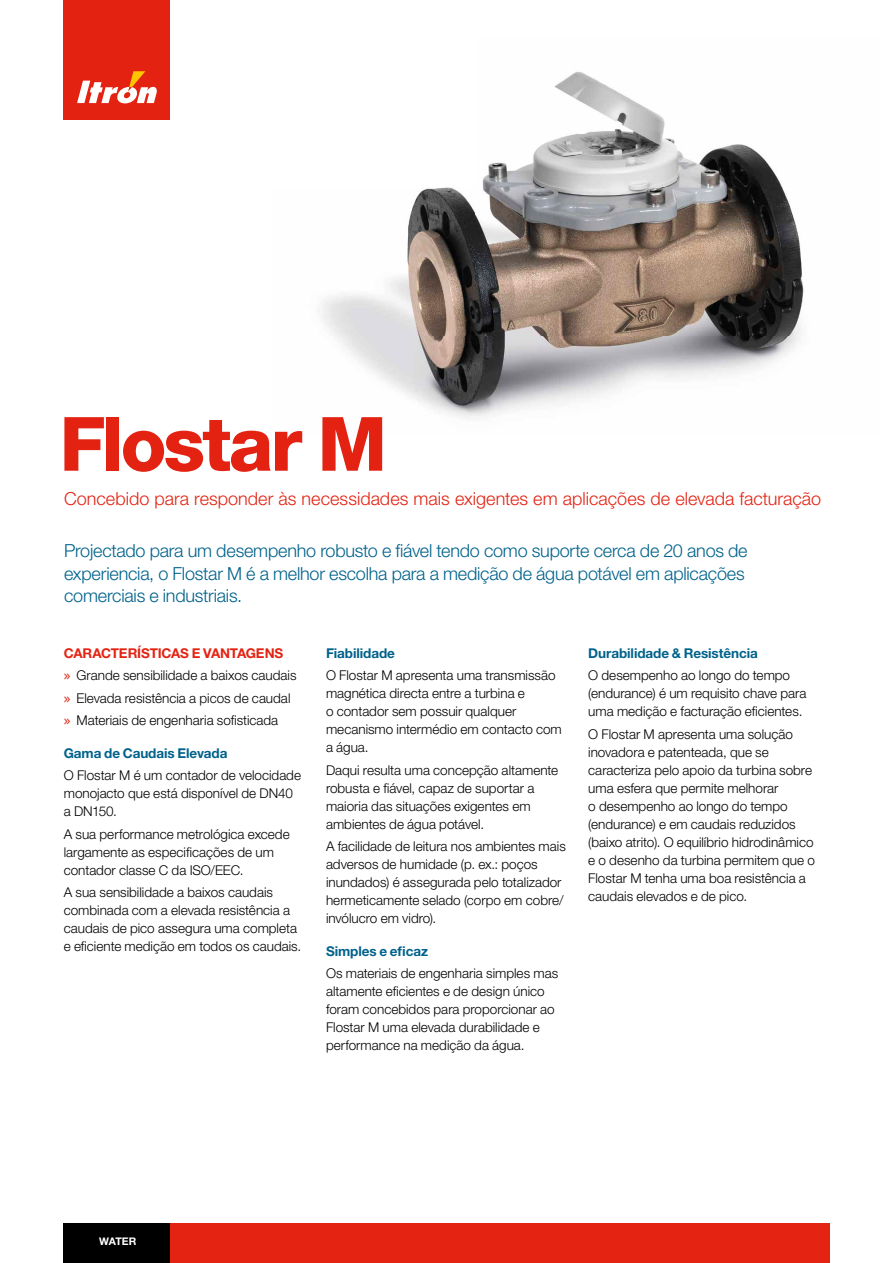
<style>
.page{position:relative;width:893px;height:1263px;background:#fff}
.page>*{position:absolute;margin:0;border:0;box-sizing:border-box;transform-origin:0 0}
.t1{font:800 75px "Helvetica Neue LT Std";letter-spacing:-.04em;color:#e42212}
.t2{font:300 18px/22.5px "Helvetica Neue LT Std";letter-spacing:-.015em;color:#00628b}
.t3{font:300 18px "Helvetica Neue LT Std";color:#e42212}
.t4{font:300 13.5px/18px "Helvetica Neue LT Std";color:#000}
.t5{font:700 13.5px "Helvetica Neue LT Std";letter-spacing:-.005em;color:#00628b}
.t6{font:700 10.5px "Helvetica Neue LT Std";letter-spacing:-.005em;color:#fff}
.s1{font-weight:700;color:#e42212}
.s2{font-family:"Lucida Grande";font-weight:400;color:#e42212}
</style>
<div class="page">
<img style="left:322px;top:71px;width:482px;height:347px">
<div style="left:64px;top:0;width:106px;height:119px;background:#e42212"></div>
<svg style="left:77px;top:71px;width:80px;height:32px"></svg>
<div style="left:64px;top:1223px;width:106px;height:40px;background:#000"></div>
<div style="left:170px;top:1223px;width:659px;height:40px;background:#e42312"></div>
<h1 class="t1" style="left:60px;top:399px;width:329px">Flostar M</h1>
<h2 class="t3" style="left:64px;top:488px;width:758px">Concebido para responder às necessidades mais exigentes em aplicações de elevada facturação</h2>
<h2 class="t2" style="left:64px;top:539px;width:685px">Projectado para um desempenho robusto e fiável tendo como suporte cerca de 20 anos de experiencia, o Flostar M é a melhor escolha para a medição de água potável em aplicações comerciais e industriais.</h2>
<p class="t4" style="left:64px;top:642px;width:234px;line-height:22.2px"><span class="s1">CARACTERÍSTICAS E VANTAGENS<br></span><span class="s2">»</span> Grande sensibilidade a baixos caudais <span class="s2">»</span> Elevada resistência a picos de caudal <span class="s2">»</span> Materiais de engenharia sofisticada</p>
<p class="t5" style="left:64px;top:745px;width:165px">Gama de Caudais Elevada</p>
<p class="t4" style="left:64px;top:766px;width:239px">O Flostar M é um contador de velocidade monojacto que está disponível de DN40 a DN150.</p>
<p class="t4" style="left:64px;top:824px;width:227px">A sua performance metrológica excede largamente as especificações de um contador classe C da ISO/EEC.</p>
<p class="t4" style="left:64px;top:883px;width:239px">A sua sensibilidade a baixos caudais combinada com a elevada resistência a caudais de pico assegura uma completa e eficiente medição em todos os caudais.</p>
<p class="t5" style="left:326px;top:645px;width:71px">Fiabilidade</p>
<p class="t4" style="left:326px;top:666px;width:237px">O Flostar M apresenta uma transmissão magnética directa entre a turbina e<br>o contador sem possuir qualquer mecanismo intermédio em contacto com a água.</p>
<p class="t4" style="left:326px;top:760px;width:234px">Daqui resulta uma concepção altamente robusta e fiável, capaz de suportar a maioria das situações exigentes em ambientes de água potável.</p>
<p class="t4" style="left:326px;top:837px;width:241px">A facilidade de leitura nos ambientes mais adversos de humidade (p. ex.: poços inundados) é assegurada pelo totalizador hermeticamente selado (corpo em cobre/ invólucro em vidro).</p>
<p class="t5" style="left:326px;top:943px;width:104px">Simples e eficaz</p>
<p class="t4" style="left:326px;top:964px;width:234px">Os materiais de engenharia simples mas altamente eficientes e de design único foram concebidos para proporcionar ao Flostar M uma elevada durabilidade e performance na medição da água.</p>
<p class="t5" style="left:588px;top:645px;width:171px">Durabilidade &amp; Resistência</p>
<p class="t4" style="left:588px;top:666px;width:220px">O desempenho ao longo do tempo (endurance) é um requisito chave para uma medição e facturação eficientes.</p>
<p class="t4" style="left:588px;top:724px;width:228px">O Flostar M apresenta uma solução inovadora e patenteada, que se caracteriza pelo apoio da turbina sobre uma esfera que permite melhorar<br>o desempenho ao longo do tempo (endurance) e em caudais reduzidos (baixo atrito). O equilíbrio hidrodinâmico e o desenho da turbina permitem que o Flostar M tenha uma boa resistência a caudais elevados e de pico.</p>
<p class="t6" style="left:99px;top:1235px;width:39px">WATER</p>
</div>
